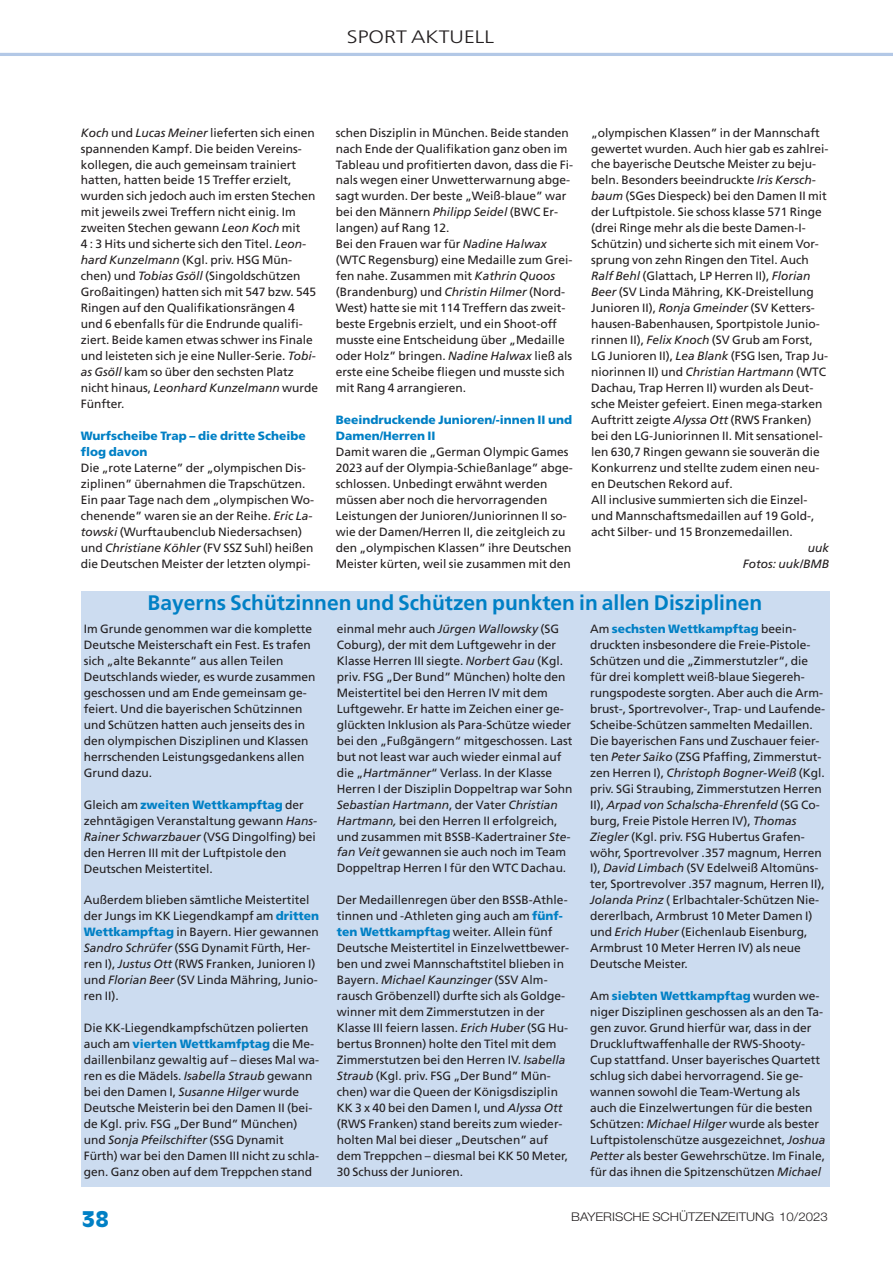
<style>
.page{position:relative;width:893px;height:1263px;background:#fff}
.page>*{position:absolute;margin:0;border:0;box-sizing:border-box;transform-origin:0 0}
.t1{font:700 21px "Frutiger LT";color:#0080c5}
.t2{font:900 21px "Antique Olive LT";color:#0080c5}
.t3{font:300 18px "Frutiger LT";color:#231f20;scale:1.2 1}
.t4{font:12px/15.9px "Frutiger LT";color:#231f20}
.t5{font:900 12px/15.9px "Frutiger LT";color:#0080c5}
.t6{font:300 12px "Helvetica Neue LT";color:#231f20;scale:1.1 1}
.t7{font:italic 12px/15.9px "Frutiger LT";color:#231f20;text-align:right}
.s1{font-style:italic}
.s2{font-weight:900;color:#0080c5}
</style>
<div class="page">
<div style="left:81px;top:591px;width:748px;height:30px;background:#ccdcf0"></div>
<div style="left:81px;top:621px;width:748px;height:565px;background:#ccdcf0"></div>
<hr style="left:0;top:53px;width:893px;height:3px;background:#b3c8e6">
<h2 class="t3" style="left:347px;top:30px;width:124px">SPORT AKTUELL</h2>
<p class="t4" style="left:591px;top:124px;width:239px">„olympischen Klassen” in der Mannschaft gewertet wurden. Auch hier gab es zahlrei&shy;che bayerische Deutsche Meister zu beju&shy;beln. Besonders beeindruckte <span class="s1">Iris Kersch&shy;baum</span> (SGes Diespeck) bei den Damen II mit der Luftpistole. Sie schoss klasse 571 Ringe (drei Ringe mehr als die beste Damen-I-Schützin) und sicherte sich mit einem Vor&shy;sprung von zehn Ringen den Titel. Auch <span class="s1">Ralf Behl</span> (Glattach, LP Herren II), <span class="s1">Florian Beer</span> (SV Linda Mähring, KK-Dreistellung Junioren II), <span class="s1">Ronja Gmeinder</span> (SV Ketters&shy;hausen-Babenhausen, Sportpistole Junio&shy;rinnen II), <span class="s1">Felix Knoch</span> (SV Grub am Forst, LG Junioren II), <span class="s1">Lea Blank</span> (FSG Isen, Trap Ju&shy;niorinnen II) und <span class="s1">Christian Hartmann</span> (WTC Dachau, Trap Herren II) wurden als Deut&shy;sche Meister gefeiert. Einen mega-starken Auftritt zeigte <span class="s1">Alyssa Ott</span> (RWS Franken) bei den LG-Juniorinnen II. Mit sensationel&shy;len 630,7 Ringen gewann sie souverän die Konkurrenz und stellte zudem einen neu&shy;en Deutschen Rekord auf.<br>All inclusive summierten sich die Einzel&shy;und Mannschaftsmedaillen auf 19 Gold-, acht Silber- und 15 Bronzemedaillen.</p>
<p class="t7" style="left:743px;top:541px;width:88px">uuk<br>Fotos: uuk/BMB</p>
<h1 class="t1" style="left:148px;top:590px;width:616px">Bayerns Schützinnen und Schützen punkten in allen Disziplinen</h1>
<p class="t4" style="left:84px;top:621px;width:233px">Im Grunde genommen war die komplette Deutsche Meisterschaft ein Fest. Es trafen sich „alte Bekannte” aus allen Teilen Deutschlands wieder, es wurde zusammen geschossen und am Ende gemeinsam ge&shy;feiert. Und die bayerischen Schützinnen und Schützen hatten auch jenseits des in den olympischen Disziplinen und Klassen herrschenden Leistungsgedankens allen Grund dazu.</p>
<p class="t4" style="left:84px;top:796px;width:235px">Gleich am <span class="s2">zweiten Wettkampftag</span> der zehntägigen Veranstaltung gewann <span class="s1">Hans-Rainer Schwarzbauer</span> (VSG Dingolfing) bei den Herren III mit der Luftpistole den Deutschen Meistertitel.</p>
<p class="t4" style="left:84px;top:892px;width:237px">Außerdem blieben sämtliche Meistertitel der Jungs im KK Liegendkampf am <span class="s2">dritten Wettkampftag</span> in Bayern. Hier gewannen <span class="s1">Sandro Schrüfer</span> (SSG Dynamit Fürth, Her&shy;ren I), <span class="s1">Justus Ott</span> (RWS Franken, Junioren I) und <span class="s1">Florian Beer</span> (SV Linda Mähring, Junio&shy;ren II).</p>
<p class="t4" style="left:84px;top:1020px;width:237px">Die KK-Liegendkampfschützen polierten auch am <span class="s2">vierten Wettkamfptag</span> die Me&shy;daillenbilanz gewaltig auf – dieses Mal wa&shy;ren es die Mädels. <span class="s1">Isabella Straub</span> gewann bei den Damen I, <span class="s1">Susanne Hilger</span> wurde Deutsche Meisterin bei den Damen II (bei&shy;de Kgl. priv. FSG „Der Bund” München) und <span class="s1">Sonja Pfeilschifter</span> (SSG Dynamit Fürth) war bei den Damen III nicht zu schla&shy;gen. Ganz oben auf dem Treppchen stand</p>
<p class="t4" style="left:81px;top:124px;width:239px"><span class="s1">Koch</span> und <span class="s1">Lucas Meiner</span> lieferten sich einen spannenden Kampf. Die beiden Vereins&shy;kollegen, die auch gemeinsam trainiert hatten, hatten beide 15 Treffer erzielt, wurden sich jedoch auch im ersten Stechen mit jeweils zwei Treffern nicht einig. Im zweiten Stechen gewann <span class="s1">Leon Koch</span> mit<br>4 : 3 Hits und sicherte sich den Titel. <span class="s1">Leon&shy;hard Kunzelmann</span> (Kgl. priv. HSG Mün&shy;chen) und <span class="s1">Tobias Gsöll</span> (Singoldschützen Großaitingen) hatten sich mit 547 bzw. 545<br>Ringen auf den Qualifikationsrängen 4 und 6 ebenfalls für die Endrunde qualifi&shy;ziert. Beide kamen etwas schwer ins Finale und leisteten sich je eine Nuller-Serie. <span class="s1">Tobi&shy;as Gsöll</span> kam so über den sechsten Platz nicht hinaus, <span class="s1">Leonhard Kunzelmann</span> wurde Fünfter.</p>
<p class="t5" style="left:81px;top:428px;width:227px">Wurfscheibe Trap – die dritte Scheibe flog davon</p>
<p class="t4" style="left:81px;top:460px;width:235px">Die „rote Laterne” der „olympischen Dis&shy;ziplinen” übernahmen die Trapschützen.<br>Ein paar Tage nach dem „olympischen Wo&shy;chenende” waren sie an der Reihe. <span class="s1">Eric La&shy;towski</span> (Wurftaubenclub Niedersachsen) und <span class="s1">Christiane Köhler</span> (FV SSZ Suhl) heißen die Deutschen Meister der letzten olympi-</p>
<p class="t4" style="left:336px;top:124px;width:239px">schen Disziplin in München. Beide standen nach Ende der Qualifikation ganz oben im Tableau und profitierten davon, dass die Fi&shy;nals wegen einer Unwetterwarnung abge&shy;sagt wurden. Der beste „Weiß-blaue” war bei den Männern <span class="s1">Philipp Seidel</span> (BWC Er&shy;langen) auf Rang 12.<br>Bei den Frauen war für <span class="s1">Nadine Halwax </span>(WTC Regensburg) eine Medaille zum Grei&shy;fen nahe. Zusammen mit <span class="s1">Kathrin Quoos </span>(Brandenburg) und <span class="s1">Christin Hilmer</span> (Nord-West) hatte sie mit 114 Treffern das zweit&shy;beste Ergebnis erzielt, und ein Shoot-off musste eine Entscheidung über „Medaille oder Holz” bringen. <span class="s1">Nadine Halwax</span> ließ als erste eine Scheibe fliegen und musste sich mit Rang 4 arrangieren.</p>
<p class="t5" style="left:336px;top:412px;width:238px">Beeindruckende Junioren/-innen II und<br>Damen/Herren II</p>
<p class="t4" style="left:336px;top:444px;width:238px">Damit waren die „German Olympic Games 2023 auf der Olympia-Schießanlage” abge&shy;schlossen. Unbedingt erwähnt werden müssen aber noch die hervorragenden Leistungen der Junioren/Juniorinnen II so&shy;wie der Damen/Herren II, die zeitgleich zu den „olympischen Klassen” ihre Deutschen Meister kürten, weil sie zusammen mit den</p>
<p class="t4" style="left:590px;top:621px;width:236px">Am <span class="s2">sechsten Wettkampftag</span> beein&shy;druckten insbesondere die Freie-Pistole-Schützen und die „Zimmerstutzler“, die für drei komplett weiß-blaue Siegereh&shy;rungspodeste sorgten. Aber auch die Arm&shy;brust-, Sportrevolver-, Trap- und Laufende-Scheibe-Schützen sammelten Medaillen.<br>Die bayerischen Fans und Zuschauer feier&shy;ten <span class="s1">Peter Saiko</span> (ZSG Pfaffing, Zimmerstut&shy;zen Herren I), <span class="s1">Christoph Bogner-Weiß</span> (Kgl. priv. SGi Straubing, Zimmerstutzen Herren II), <span class="s1">Arpad von Schalscha-Ehrenfeld</span> (SG Co&shy;burg, Freie Pistole Herren IV), <span class="s1">Thomas Ziegler</span> (Kgl. priv. FSG Hubertus Grafen&shy;wöhr, Sportrevolver .357 magnum, Herren I), <span class="s1">David Limbach</span> (SV Edelweiß Altomüns&shy;ter, Sportrevolver .357 magnum, Herren II), <span class="s1">Jolanda Prinz</span> ( Erlbachtaler-Schützen Nie&shy;dererlbach, Armbrust 10 Meter Damen I) und <span class="s1">Erich Huber</span> (Eichenlaub Eisenburg, Armbrust 10 Meter Herren IV) als neue Deutsche Meister.</p>
<p class="t4" style="left:590px;top:988px;width:237px">Am <span class="s2">siebten Wettkampftag</span> wurden we&shy;niger Disziplinen geschossen als an den Ta&shy;gen zuvor. Grund hierfür war, dass in der Druckluftwaffenhalle der RWS-Shooty-Cup stattfand. Unser bayerisches Quartett schlug sich dabei hervorragend. Sie ge&shy;wannen sowohl die Team-Wertung als auch die Einzelwertungen für die besten Schützen: <span class="s1">Michael Hilger</span> wurde als bester Luftpistolenschütze ausgezeichnet, <span class="s1">Joshua Petter</span> als bester Gewehrschütze. Im Finale, für das ihnen die Spitzenschützen <span class="s1">Michael</span></p>
<p class="t4" style="left:337px;top:621px;width:237px">einmal mehr auch <span class="s1">Jürgen Wallowsky</span> (SG Coburg), der mit dem Luftgewehr in der Klasse Herren III siegte. <span class="s1">Norbert Gau</span> (Kgl. priv. FSG „Der Bund” München) holte den Meistertitel bei den Herren IV mit dem Luftgewehr. Er hatte im Zeichen einer ge&shy;glückten Inklusion als Para-Schütze wieder bei den „Fußgängern“ mitgeschossen. Last but not least war auch wieder einmal auf die „<span class="s1">Hartmänner</span>“ Verlass. In der Klasse Herren I der Disziplin Doppeltrap war Sohn <span class="s1">Sebastian Hartmann</span>, der Vater <span class="s1">Christian Hartmann,</span> bei den Herren II erfolgreich, und zusammen mit BSSB-Kadertrainer <span class="s1">Ste&shy;fan Veit</span> gewannen sie auch noch im Team Doppeltrap Herren I für den WTC Dachau.</p>
<p class="t4" style="left:337px;top:892px;width:234px">Der Medaillenregen über den BSSB-Athle&shy;tinnen und -Athleten ging auch am <span class="s2">fünf&shy;ten Wettkampftag</span> weiter. Allein fünf Deutsche Meistertitel in Einzelwettbewer&shy;ben und zwei Mannschaftstitel blieben in Bayern. <span class="s1">Michael Kaunzinger</span> (SSV Alm&shy;rausch Gröbenzell) durfte sich als Goldge&shy;winner mit dem Zimmerstutzen in der Klasse III feiern lassen. <span class="s1">Erich Huber</span> (SG Hu&shy;bertus Bronnen) holte den Titel mit dem Zimmerstutzen bei den Herren IV. <span class="s1">Isabella Straub</span> (Kgl. priv. FSG „Der Bund” Mün&shy;chen) war die Queen der Königsdisziplin KK 3 x 40 bei den Damen I, und <span class="s1">Alyssa Ott </span>(RWS Franken) stand bereits zum wieder&shy;holten Mal bei dieser „Deutschen” auf dem Treppchen – diesmal bei KK 50 Meter, 30 Schuss der Junioren.</p>
<h1 class="t2" style="left:82px;top:1211px;width:28px">38</h1>
<p class="t6" style="left:571px;top:1213px;width:235px">BAYERISCHE SCHÜTZENZEITUNG 10/2023</p>
</div>
